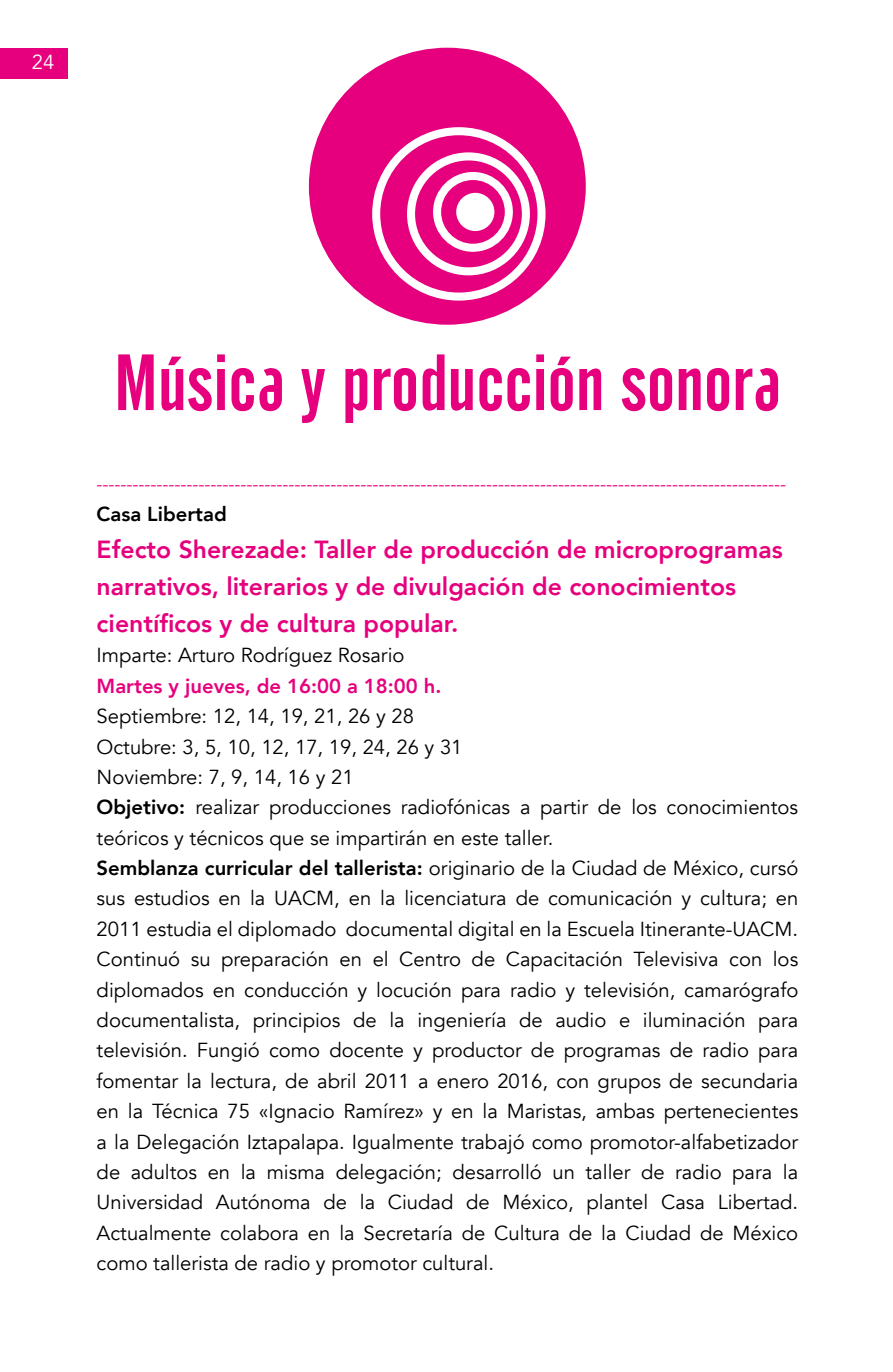
<style>
.page{position:relative;width:893px;height:1372px;background:#fff}
.page>*{position:absolute;margin:0;border:0;box-sizing:border-box;transform-origin:0 0}
.t1{font:78.75px "Cafeta";color:#e6007d}
.t2{font:800 24.75px/37.1px "Avenir";color:#e6007d}
.t3{font:20.25px/30.4px "Avenir";color:#000}
.t4{font:800 20.25px "Avenir";color:#e6007d}
.t5{font:800 20.25px "Avenir";color:#000}
.t6{font:20.25px "Avenir";color:#fff}
.t7{font:18px "Avenir";color:#e6007d}
.s1{font-weight:800}
</style>
<div class="page">
<div style="left:0;top:48px;width:68px;height:31px;background:#e6007d"></div>
<svg style="left:309px;top:48px;width:277px;height:277px;fill:#e6007d"></svg>
<svg style="left:380px;top:135px;width:157px;height:157px"></svg>
<p class="t6" style="left:32px;top:50px;width:24px">24</p>
<h1 class="t1" style="left:114px;top:339px;width:668px">Música y producción sonora</h1>
<p class="t7" style="left:97px;top:473px;width:691px">-------------------------------------------------------------------------------------------------------------------</p>
<p class="t5" style="left:97px;top:497px;width:132px">Casa Libertad</p>
<p class="t2" style="left:97px;top:530px;width:687px">Efecto Sherezade: Taller de producción de microprogramas narrativos, literarios y de divulgación de conocimientos científicos y de cultura popular.</p>
<p class="t3" style="left:97px;top:640px;width:309px">Imparte: Arturo Rodríguez Rosario</p>
<p class="t4" style="left:97px;top:670px;width:346px">Martes y jueves, de 16:00 a 18:00 h.</p>
<p class="t3" style="left:97px;top:701px;width:703px">Septiembre: 12, 14, 19, 21, 26 y 28<br>Octubre: 3, 5, 10, 12, 17, 19, 24, 26 y 31<br>Noviembre: 7, 9, 14, 16 y 21<br><span class="s1">Objetivo:</span> realizar producciones radiofónicas a partir de los conocimientos teóricos y técnicos que se impartirán en este taller.<br><span class="s1">Semblanza curricular del tallerista:</span> originario de la Ciudad de México, cursó sus estudios en la UACM, en la licenciatura de comunicación y cultura; en 2011 estudia el diplomado documental digital en la Escuela Itinerante-UACM.<br>Continuó su preparación en el Centro de Capacitación Televisiva con los diplomados en conducción y locución para radio y televisión, camarógrafo documentalista, principios de la ingeniería de audio e iluminación para televisión. Fungió como docente y productor de programas de radio para fomentar la lectura, de abril 2011 a enero 2016, con grupos de secundaria en la Técnica 75 «Ignacio Ramírez» y en la Maristas, ambas pertenecientes a la Delegación Iztapalapa. Igualmente trabajó como promotor-alfabetizador de adultos en la misma delegación; desarrolló un taller de radio para la Universidad Autónoma de la Ciudad de México, plantel Casa Libertad.<br>Actualmente colabora en la Secretaría de Cultura de la Ciudad de México como tallerista de radio y promotor cultural.</p>
</div>
